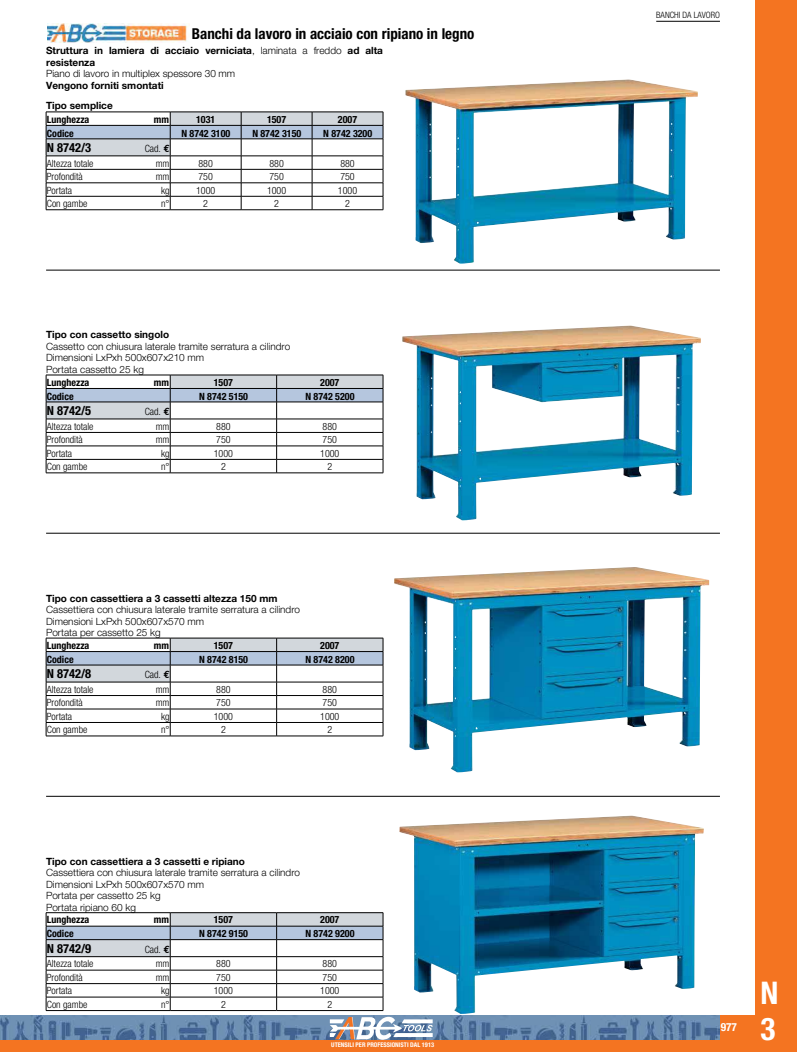
<style>
.page{position:relative;width:797px;height:1052px;background:#fff}
.page>*{position:absolute;margin:0;border:0;box-sizing:border-box;transform-origin:0 0}
.t1{font:700 31.25px/36px "Helvetica Amos Cond";color:#fff}
.t2{font:700 15px "Helvetica Amos Cond";color:#000}
.t3{font:700 12.5px "Helvetica Amos Cond";color:#000}
.t4{font:700 11.25px "Helvetica Amos Cond";color:#fff}
.t5{font:300 10px/11.5px "Helvetica Amos";color:#000}
.t6{font:300 10px "Helvetica Amos Cond";color:#000}
.t7{font:700 10px/11.5px "Helvetica Amos";color:#000}
.t8{font:700 10px "Helvetica Amos Cond";color:#000}
.t9{font:300 8.75px "Helvetica Amos Cond";color:#000}
.t10{font:700 6.38px "Helvetica Amos Cond";color:#fff}
.s1{font-weight:300}
</style>
<div class="page">
<img style="left:0;top:1015px;width:719px;height:25px">
<div style="left:719px;top:1015px;width:43px;height:36px;background:#f47421"></div>
<hr style="left:656px;top:21px;width:63px;height:1px;background:#000">
<div style="left:0;top:1040px;width:755px;height:11px;background:#f47421"></div>
<img style="left:330px;top:1016px;width:102px;height:23px">
<div style="left:755px;top:0;width:41px;height:1051px;background:#f47421"></div>
<hr style="left:46px;top:209px;width:124px;height:1px;background:#000">
<hr style="left:170px;top:209px;width:71px;height:1px;background:#000">
<hr style="left:241px;top:209px;width:71px;height:1px;background:#000">
<hr style="left:312px;top:209px;width:71px;height:1px;background:#000">
<img style="left:48px;top:23px;width:140px;height:20px">
<hr style="left:46px;top:270px;width:673px;height:1px;background:#000">
<hr style="left:46px;top:472px;width:124px;height:1px;background:#000">
<hr style="left:170px;top:472px;width:106px;height:1px;background:#000">
<hr style="left:276px;top:472px;width:107px;height:1px;background:#000">
<hr style="left:46px;top:533px;width:673px;height:1px;background:#000">
<hr style="left:46px;top:637px;width:124px;height:1px;background:#000">
<hr style="left:170px;top:637px;width:106px;height:1px;background:#000">
<hr style="left:276px;top:637px;width:107px;height:1px;background:#000">
<hr style="left:46px;top:735px;width:124px;height:1px;background:#000">
<hr style="left:170px;top:735px;width:106px;height:1px;background:#000">
<hr style="left:276px;top:735px;width:107px;height:1px;background:#000">
<hr style="left:46px;top:796px;width:673px;height:1px;background:#000">
<hr style="left:46px;top:1010px;width:124px;height:1px;background:#000">
<hr style="left:170px;top:1010px;width:106px;height:1px;background:#000">
<hr style="left:276px;top:1010px;width:107px;height:1px;background:#000">
<img style="left:405px;top:79px;width:292px;height:185px">
<img style="left:402px;top:325px;width:298px;height:195px">
<img style="left:394px;top:567px;width:314px;height:205px">
<img style="left:399px;top:815px;width:304px;height:198px">
<svg style="left:46px;top:112px;width:337px;height:97px"></svg>
<svg style="left:46px;top:375px;width:337px;height:97px"></svg>
<svg style="left:46px;top:638px;width:337px;height:97px"></svg>
<svg style="left:46px;top:912px;width:337px;height:98px"></svg>
<h2 class="t2" style="left:192px;top:25px;width:284px">Banchi da lavoro in acciaio con ripiano in legno</h2>
<p class="t7" style="left:46px;top:45px;width:338px">Struttura in lamiera di acciaio verniciata<span class="s1">, laminata a freddo</span> ad alta resistenza</p>
<p class="t5" style="left:46px;top:68px;width:190px">Piano di lavoro in multiplex spessore 30 mm</p>
<p class="t7" style="left:46px;top:79px;width:119px">Vengono forniti smontati</p>
<p class="t7" style="left:46px;top:100px;width:68px">Tipo semplice</p>
<p class="t8" style="left:47px;top:113px;width:44px">Lunghezza</p>
<p class="t8" style="left:154px;top:113px;width:17px">mm</p>
<p class="t8" style="left:196px;top:113px;width:21px">1031</p>
<p class="t8" style="left:267px;top:113px;width:21px">1507</p>
<p class="t8" style="left:338px;top:113px;width:21px">2007</p>
<p class="t8" style="left:47px;top:127px;width:28px">Codice</p>
<p class="t8" style="left:181px;top:127px;width:50px">N 8742 3100</p>
<p class="t8" style="left:252px;top:127px;width:50px">N 8742 3150</p>
<p class="t8" style="left:323px;top:127px;width:50px">N 8742 3200</p>
<p class="t3" style="left:47px;top:140px;width:46px">N 8742/3</p>
<p class="t6" style="left:145px;top:143px;width:18px">Cad.</p>
<p class="t6" style="left:47px;top:157px;width:48px">Altezza totale</p>
<p class="t6" style="left:156px;top:157px;width:15px">mm</p>
<p class="t6" style="left:198px;top:157px;width:16px">880</p>
<p class="t6" style="left:269px;top:157px;width:16px">880</p>
<p class="t6" style="left:340px;top:157px;width:16px">880</p>
<p class="t6" style="left:47px;top:171px;width:37px">Profondità</p>
<p class="t6" style="left:156px;top:171px;width:15px">mm</p>
<p class="t6" style="left:198px;top:171px;width:16px">750</p>
<p class="t6" style="left:269px;top:171px;width:16px">750</p>
<p class="t6" style="left:340px;top:171px;width:16px">750</p>
<p class="t6" style="left:47px;top:184px;width:27px">Portata</p>
<p class="t6" style="left:161px;top:184px;width:10px">kg</p>
<p class="t6" style="left:196px;top:184px;width:21px">1000</p>
<p class="t6" style="left:267px;top:184px;width:21px">1000</p>
<p class="t6" style="left:338px;top:184px;width:21px">1000</p>
<p class="t6" style="left:47px;top:198px;width:42px">Con gambe</p>
<p class="t6" style="left:161px;top:198px;width:10px">n°</p>
<p class="t6" style="left:203px;top:198px;width:6px">2</p>
<p class="t6" style="left:274px;top:198px;width:6px">2</p>
<p class="t6" style="left:345px;top:198px;width:6px">2</p>
<p class="t7" style="left:46px;top:329px;width:124px">Tipo con cassetto singolo</p>
<p class="t5" style="left:46px;top:341px;width:245px">Cassetto con chiusura laterale tramite serratura a cilindro<br>Dimensioni LxPxh 500x607x210 mm<br>Portata cassetto 25 kg</p>
<p class="t8" style="left:47px;top:376px;width:44px">Lunghezza</p>
<p class="t8" style="left:154px;top:376px;width:17px">mm</p>
<p class="t8" style="left:214px;top:376px;width:21px">1507</p>
<p class="t8" style="left:320px;top:376px;width:21px">2007</p>
<p class="t8" style="left:47px;top:390px;width:28px">Codice</p>
<p class="t8" style="left:199px;top:390px;width:50px">N 8742 5150</p>
<p class="t8" style="left:305px;top:390px;width:50px">N 8742 5200</p>
<p class="t3" style="left:47px;top:403px;width:46px">N 8742/5</p>
<p class="t6" style="left:145px;top:406px;width:18px">Cad.</p>
<p class="t6" style="left:47px;top:420px;width:48px">Altezza totale</p>
<p class="t6" style="left:156px;top:420px;width:15px">mm</p>
<p class="t6" style="left:216px;top:420px;width:16px">880</p>
<p class="t6" style="left:322px;top:420px;width:16px">880</p>
<p class="t6" style="left:47px;top:434px;width:37px">Profondità</p>
<p class="t6" style="left:156px;top:434px;width:15px">mm</p>
<p class="t6" style="left:216px;top:434px;width:16px">750</p>
<p class="t6" style="left:322px;top:434px;width:16px">750</p>
<p class="t6" style="left:47px;top:447px;width:27px">Portata</p>
<p class="t6" style="left:161px;top:447px;width:10px">kg</p>
<p class="t6" style="left:214px;top:447px;width:21px">1000</p>
<p class="t6" style="left:320px;top:447px;width:21px">1000</p>
<p class="t6" style="left:47px;top:460px;width:42px">Con gambe</p>
<p class="t6" style="left:161px;top:460px;width:10px">n°</p>
<p class="t6" style="left:221px;top:460px;width:6px">2</p>
<p class="t6" style="left:327px;top:460px;width:6px">2</p>
<p class="t7" style="left:46px;top:592px;width:233px">Tipo con cassettiera a 3 cassetti altezza 150 mm</p>
<p class="t5" style="left:46px;top:603px;width:255px">Cassettiera con chiusura laterale tramite serratura a cilindro<br>Dimensioni LxPxh 500x607x570 mm<br>Portata per cassetto 25 kg</p>
<p class="t8" style="left:47px;top:639px;width:44px">Lunghezza</p>
<p class="t8" style="left:154px;top:639px;width:17px">mm</p>
<p class="t8" style="left:214px;top:639px;width:21px">1507</p>
<p class="t8" style="left:320px;top:639px;width:21px">2007</p>
<p class="t8" style="left:47px;top:653px;width:28px">Codice</p>
<p class="t8" style="left:199px;top:653px;width:50px">N 8742 8150</p>
<p class="t8" style="left:305px;top:653px;width:50px">N 8742 8200</p>
<p class="t3" style="left:47px;top:666px;width:46px">N 8742/8</p>
<p class="t6" style="left:145px;top:669px;width:18px">Cad.</p>
<p class="t6" style="left:47px;top:683px;width:48px">Altezza totale</p>
<p class="t6" style="left:156px;top:683px;width:15px">mm</p>
<p class="t6" style="left:216px;top:683px;width:16px">880</p>
<p class="t6" style="left:322px;top:683px;width:16px">880</p>
<p class="t6" style="left:47px;top:696px;width:37px">Profondità</p>
<p class="t6" style="left:156px;top:696px;width:15px">mm</p>
<p class="t6" style="left:216px;top:696px;width:16px">750</p>
<p class="t6" style="left:322px;top:696px;width:16px">750</p>
<p class="t6" style="left:47px;top:710px;width:27px">Portata</p>
<p class="t6" style="left:161px;top:710px;width:10px">kg</p>
<p class="t6" style="left:214px;top:710px;width:21px">1000</p>
<p class="t6" style="left:320px;top:710px;width:21px">1000</p>
<p class="t6" style="left:47px;top:723px;width:42px">Con gambe</p>
<p class="t6" style="left:161px;top:723px;width:10px">n°</p>
<p class="t6" style="left:221px;top:723px;width:6px">2</p>
<p class="t6" style="left:327px;top:723px;width:6px">2</p>
<p class="t7" style="left:46px;top:855px;width:200px">Tipo con cassettiera a 3 cassetti e ripiano</p>
<p class="t5" style="left:46px;top:866px;width:255px">Cassettiera con chiusura laterale tramite serratura a cilindro Dimensioni LxPxh 500x607x570 mm<br>Portata per cassetto 25 kg<br>Portata ripiano 60 kg</p>
<p class="t8" style="left:47px;top:913px;width:44px">Lunghezza</p>
<p class="t8" style="left:154px;top:913px;width:17px">mm</p>
<p class="t8" style="left:214px;top:913px;width:21px">1507</p>
<p class="t8" style="left:320px;top:913px;width:21px">2007</p>
<p class="t8" style="left:47px;top:927px;width:28px">Codice</p>
<p class="t8" style="left:199px;top:927px;width:50px">N 8742 9150</p>
<p class="t8" style="left:305px;top:927px;width:50px">N 8742 9200</p>
<p class="t3" style="left:47px;top:941px;width:46px">N 8742/9</p>
<p class="t6" style="left:145px;top:943px;width:18px">Cad.</p>
<p class="t6" style="left:47px;top:957px;width:48px">Altezza totale</p>
<p class="t6" style="left:156px;top:957px;width:15px">mm</p>
<p class="t6" style="left:216px;top:957px;width:16px">880</p>
<p class="t6" style="left:322px;top:957px;width:16px">880</p>
<p class="t6" style="left:47px;top:971px;width:37px">Profondità</p>
<p class="t6" style="left:156px;top:971px;width:15px">mm</p>
<p class="t6" style="left:216px;top:971px;width:16px">750</p>
<p class="t6" style="left:322px;top:971px;width:16px">750</p>
<p class="t6" style="left:47px;top:984px;width:27px">Portata</p>
<p class="t6" style="left:161px;top:984px;width:10px">kg</p>
<p class="t6" style="left:214px;top:984px;width:21px">1000</p>
<p class="t6" style="left:320px;top:984px;width:21px">1000</p>
<p class="t6" style="left:47px;top:998px;width:42px">Con gambe</p>
<p class="t6" style="left:161px;top:998px;width:10px">n°</p>
<p class="t6" style="left:221px;top:998px;width:6px">2</p>
<p class="t6" style="left:327px;top:998px;width:6px">2</p>
<p class="t10" style="left:331px;top:1040px;width:104px">UTENSILI PER PROFESSIONISTI DAL 1913</p>
<p class="t9" style="left:656px;top:10px;width:65px">BANCHI DA LAVORO</p>
<p class="t4" style="left:720px;top:1020px;width:18px">977</p>
<h1 class="t1" style="left:760px;top:974px;width:19px">N<br>3</h1>
</div>
